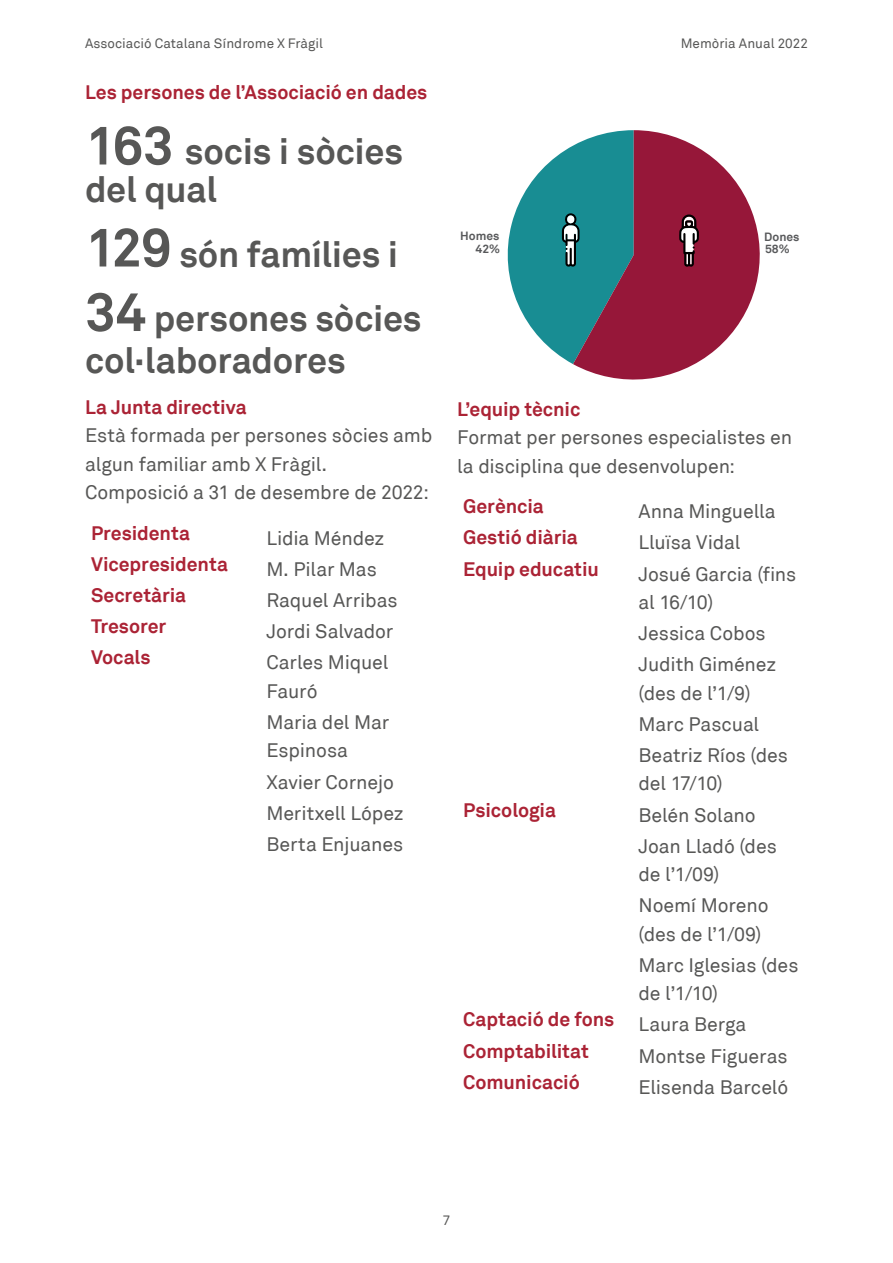
<style>
.page{position:relative;width:893px;height:1263px;background:#fff}
.page>*{position:absolute;margin:0;border:0;box-sizing:border-box;transform-origin:0 0}
.t1{font:700 36px/37.5px "Akkurat";letter-spacing:-.01em;color:#575756}
.t2{font:19.5px/31px "Akkurat";letter-spacing:-.01em;color:#575756}
.t3{font:700 19.5px "Akkurat";letter-spacing:-.005em;color:#ab2335}
.t4{font:13.5px "Akkurat";color:#575756}
.t5{font:700 12px/12.1px "Akkurat";color:#58595b}
.s1{font-size:54px}
.s2{font-weight:700;color:#ab2335}
</style>
<div class="page">
<svg style="left:573px;top:130px;width:187px;height:250px;fill:#961739"></svg>
<svg style="left:507px;top:130px;width:127px;height:234px"></svg>
<svg style="left:679px;top:214px;width:20px;height:53px"></svg>
<p class="t4" style="left:85px;top:35px;width:240px">Associació Catalana Síndrome X Fràgil</p>
<p class="t4" style="left:681px;top:35px;width:129px">Memòria Anual 2022</p>
<p class="t3" style="left:85px;top:80px;width:344px">Les persones de l’Associació en dades</p>
<h1 class="t1" style="left:85px;top:133px;width:320px"><span class="s1">163</span> socis i sòcies del qual</h1>
<h1 class="t1" style="left:85px;top:222px;width:338px;line-height:64.5px"><span class="s1">129</span> són famílies i<br><span class="s1">34</span> persones sòcies</h1>
<h1 class="t1" style="left:85px;top:342px;width:262px">col·laboradores</h1>
<p class="t5" style="left:460px;top:229px;width:41px;line-height:12.8px;text-align:right">Homes<br>42%</p>
<p class="t5" style="left:764px;top:230px;width:37px">Dones<br>58%</p>
<p class="t3" style="left:85px;top:395px;width:163px">La Junta directiva</p>
<p class="t2" style="left:85px;top:422px;width:349px;line-height:28.5px">Està formada per persones sòcies amb algun familiar amb X Fràgil.<br>Composició a 31 de desembre de 2022:</p>
<p class="t3" style="left:91px;top:521px;width:100px">Presidenta</p>
<p class="t2" style="left:266px;top:523px;width:119px">Lidia Méndez</p>
<p class="t3" style="left:91px;top:552px;width:139px">Vicepresidenta</p>
<p class="t2" style="left:266px;top:554px;width:112px">M. Pilar Mas</p>
<p class="t3" style="left:91px;top:583px;width:97px">Secretària</p>
<p class="t2" style="left:266px;top:585px;width:133px">Raquel Arribas</p>
<p class="t3" style="left:91px;top:614px;width:77px">Tresorer</p>
<p class="t2" style="left:266px;top:616px;width:128px">Jordi Salvador</p>
<p class="t3" style="left:91px;top:645px;width:61px">Vocals</p>
<p class="t2" style="left:266px;top:649px;width:124px;line-height:28.5px">Carles Miquel<br>Fauró</p>
<p class="t2" style="left:266px;top:708px;width:124px;line-height:28.5px">Maria del Mar<br>Espinosa</p>
<p class="t2" style="left:266px;top:767px;width:139px">Xavier Cornejo<br>Meritxell López<br>Berta Enjuanes</p>
<p class="t3" style="left:457px;top:396px;width:125px">L’equip tècnic</p>
<p class="t2" style="left:457px;top:423px;width:336px;line-height:28.5px">Format per persones especialistes en la disciplina que desenvolupen:</p>
<p class="t3" style="left:463px;top:494px;width:82px">Gerència</p>
<p class="t2" style="left:639px;top:496px;width:139px">Anna Minguella</p>
<p class="t3" style="left:463px;top:525px;width:116px">Gestió diària</p>
<p class="t2" style="left:639px;top:528px;width:104px">Lluïsa Vidal</p>
<p class="t3" style="left:463px;top:556px;width:137px">Equip educatiu</p>
<p class="t2" style="left:639px;top:560px;width:159px;line-height:28.5px">Josué Garcia (fins al 16/10)</p>
<p class="t2" style="left:639px;top:618px;width:139px">Jessica Cobos<br>Judith Giménez</p>
<p class="t2" style="left:639px;top:678px;width:151px">(des de l’1/9)<br>Marc Pascual<br>Beatriz Ríos (des</p>
<p class="t2" style="left:639px;top:769px;width:86px">del 17/10)</p>
<p class="t3" style="left:463px;top:797px;width:94px">Psicologia</p>
<p class="t2" style="left:639px;top:800px;width:140px">Belén Solano<br>Joan Lladó (des</p>
<p class="t2" style="left:639px;top:859px;width:132px">de l’1/09)<br>Noemí Moreno</p>
<p class="t2" style="left:639px;top:919px;width:161px">(des de l’1/09)<br>Marc Iglesias (des</p>
<p class="t2" style="left:463px;top:981px;width:285px;line-height:26.1px;text-indent:175px">de l’1/10)<br><span class="s2">Captació de fons</span> Laura Berga</p>
<p class="t3" style="left:463px;top:1038px;width:127px">Comptabilitat</p>
<p class="t2" style="left:639px;top:1041px;width:151px">Montse Figueras</p>
<p class="t3" style="left:463px;top:1069px;width:118px">Comunicació</p>
<p class="t2" style="left:639px;top:1072px;width:151px">Elisenda Barceló</p>
<p class="t4" style="left:443px;top:1212px;width:9px">7</p>
</div>
